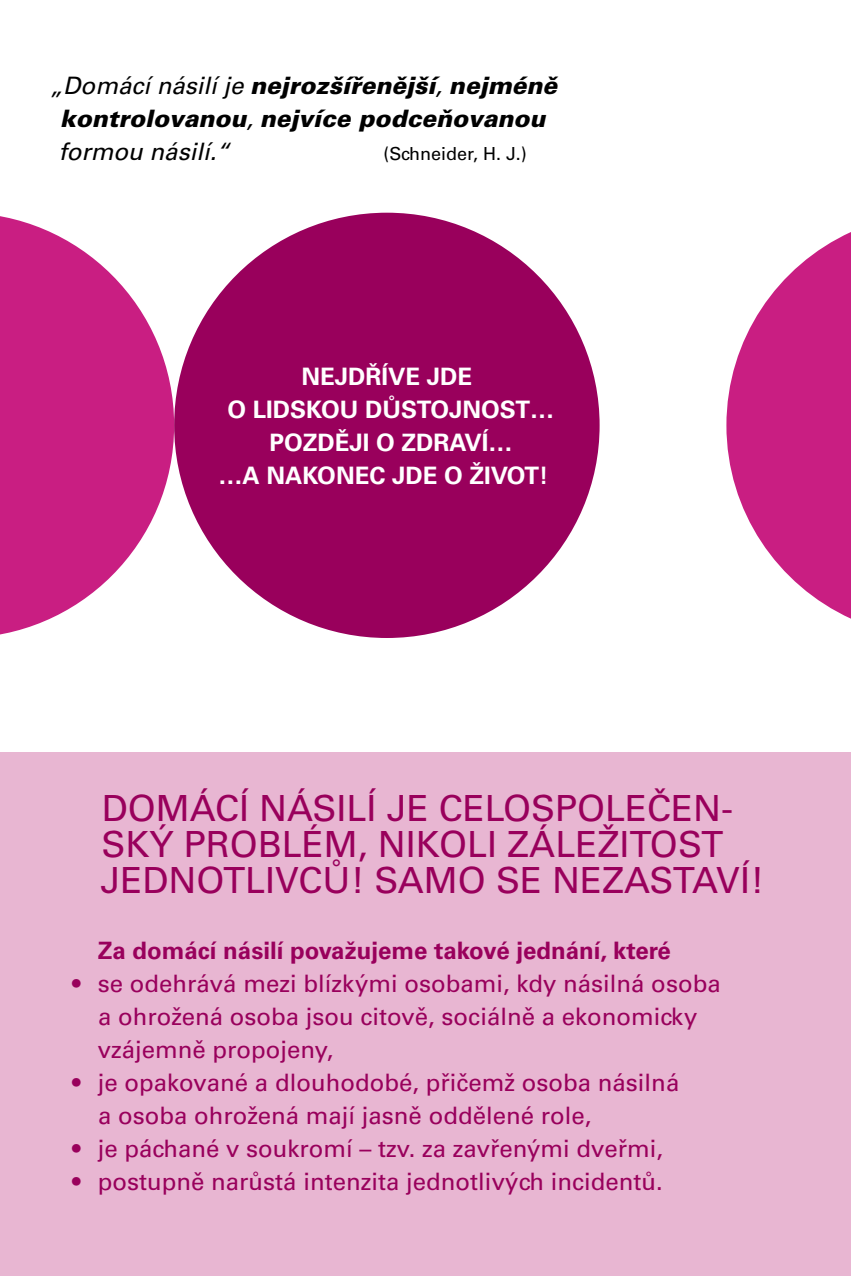
<style>
.page{position:relative;width:851px;height:1276px;background:#fff}
.page>*{position:absolute;margin:0;border:0;box-sizing:border-box;transform-origin:0 0}
._01_Nadpis_hlavni{font:500 36px/36px "Univers CE";color:#99005c}
._02_Perex{font:500 24px/33px "Univers CE";color:#99005c}
.t1{font:italic 900 24px/33px "Univers CE";color:#000}
.t2{font:700 24px/33px "Univers CE";color:#fff;text-align:center}
._02_Perex-2{font:700 24px "Univers CE";color:#99005c}
.t3{font:500 18px "Univers CE";color:#000}
.s1{font-weight:500}
</style>
<div class="page">
<svg style="left:0;top:216px;width:174px;height:419px;fill:#c91e82"></svg>
<svg style="left:726px;top:232px;width:124px;height:386px;fill:#c91e82"></svg>
<div style="left:174px;top:213px;width:425px;height:425px;background:#99005c;border-radius:50%"></div>
<div style="left:0;top:753px;width:850px;height:523px;background:#e8b6d2"></div>
<p class="t1" style="left:59px;top:70px;width:499px;text-indent:-9px"><span class="s1">„Domácí násilí je</span> nejrozšířenější<span class="s1">,</span> nejméně kontrolovanou<span class="s1">,</span> nejvíce podceňovanou <span class="s1">formou násilí.“</span></p>
<p class="t3" style="left:383px;top:143px;width:145px">(Schneider, H. J.)</p>
<p class="t2" style="left:227px;top:361px;width:328px">NEJDŘÍVE JDE<br>O LIDSKOU DŮSTOJNOST…</p>
<p class="t2" style="left:269px;top:427px;width:244px">POZDĚJI O ZDRAVÍ…</p>
<p class="t2" style="left:218px;top:460px;width:331px">…A NAKONEC JDE O ŽIVOT!</p>
<p class="_01_Nadpis_hlavni" style="left:100px;top:791px;width:665px">DOMÁCÍ NÁSILÍ JE CELOSPOLEČEN-<br>SKÝ PROBLÉM, NIKOLI ZÁLEŽITOST<br>JEDNOTLIVCŮ! SAMO SE NEZASTAVÍ!</p>
<p class="_02_Perex-2" style="left:98px;top:936px;width:574px">Za domácí násilí považujeme takové jednání, které</p>
<p class="_02_Perex" style="left:98px;top:968px;width:624px;text-indent:-26px">• se odehrává mezi blízkými osobami, kdy násilná osoba a ohrožená osoba jsou citově, sociálně a ekonomicky vzájemně propojeny,</p>
<p class="_02_Perex" style="left:98px;top:1067px;width:582px;text-indent:-26px">• je opakované a dlouhodobé, přičemž osoba násilná a osoba ohrožená mají jasně oddělené role,</p>
<p class="_02_Perex" style="left:72px;top:1133px;width:592px">• je páchané v soukromí – tzv. za zavřenými dveřmi,</p>
<p class="_02_Perex" style="left:72px;top:1166px;width:592px">• postupně narůstá intenzita jednotlivých incidentů.</p>
</div>
